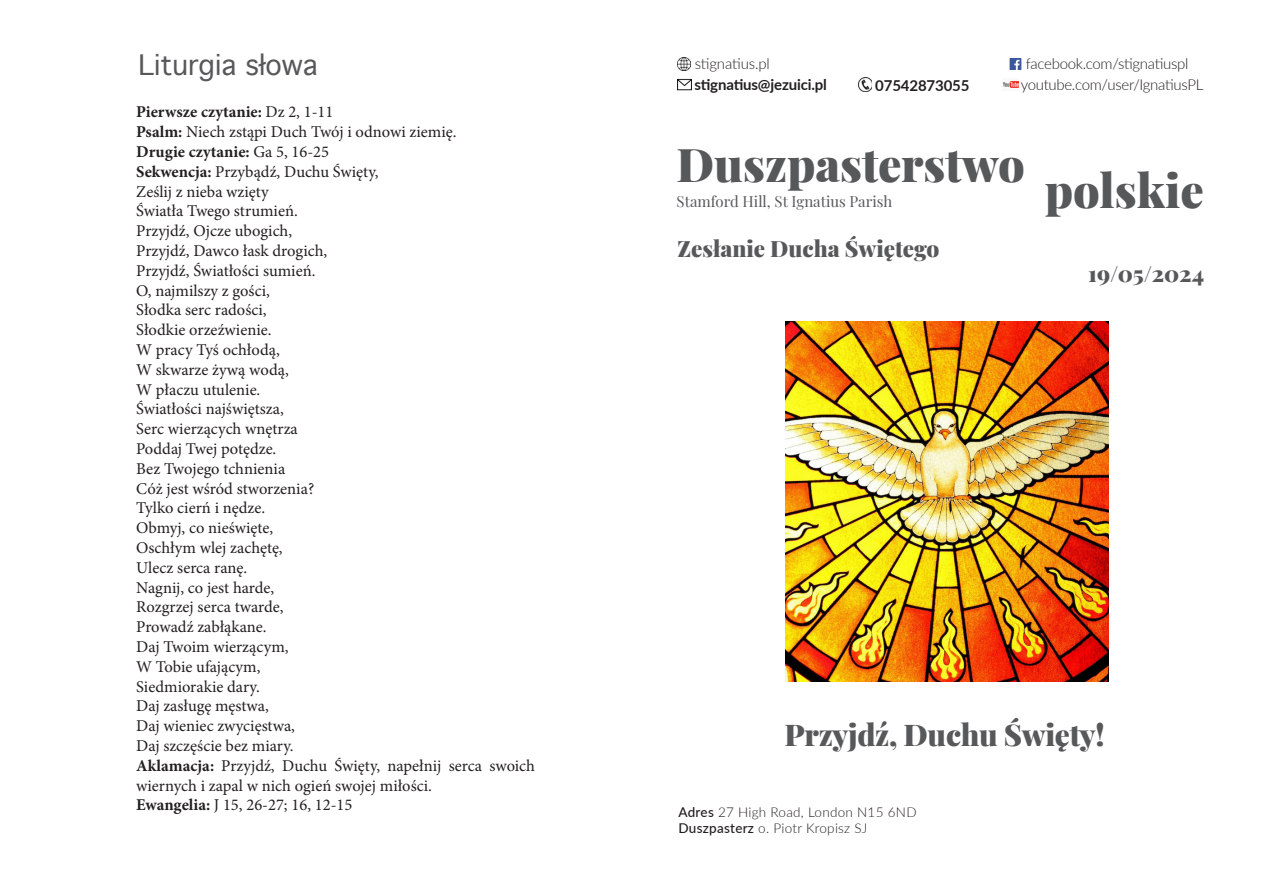
<style>
.page{position:relative;width:1263px;height:893px;background:#fff}
.page>*{position:absolute;margin:0;border:0;box-sizing:border-box;transform-origin:0 0}
.t1{font:900 46.5px "Playfair Display";color:#57585a}
.t2{font:900 30px "Playfair Display";letter-spacing:-.01em;color:#57585a}
.t3{font:27px "Geneva";color:#57585a}
.t4{font:900 22.5px "Playfair Display";color:#57585a}
.akapit{font:16.5px/19.8px "Minion Pro";color:#231f20}
.akapit-2{font:700 16.5px "Minion Pro";color:#231f20}
.t5{font:300 15px "Lato";letter-spacing:-.02em;color:#231f20}
.t6{font:700 15px "Lato";letter-spacing:-.01em;color:#231f20}
.t7{font:15px "Playfair Display";color:#57585a}
.t8{font:300 13.5px "Lato";letter-spacing:.02em;color:#231f20}
.s1{font-weight:400}
.s2{font-weight:700}
.s3{font-weight:500}
</style>
<div class="page">
<img style="left:677px;top:78px;width:14px;height:13px">
<img style="left:1009px;top:59px;width:13px;height:11px">
<img style="left:858px;top:78px;width:14px;height:14px">
<img style="left:677px;top:57px;width:14px;height:14px">
<img style="left:1003px;top:80px;width:16px;height:8px">
<img style="left:786px;top:321px;width:323px;height:361px">
<p class="t3" style="left:138px;top:50px;width:181px">Liturgia słowa</p>
<p class="akapit-2" style="left:136px;top:101px;width:199px">Pierwsze czytanie: <span class="s1">Dz 2, 1-11</span></p>
<p class="akapit" style="left:136px;top:122px;width:322px"><span class="s2">Psalm:</span> Niech zstąpi Duch Twój i odnowi ziemię.</p>
<p class="akapit-2" style="left:136px;top:140px;width:194px">Drugie czytanie: <span class="s1">Ga 5, 16-25</span></p>
<p class="akapit" style="left:136px;top:162px;width:244px"><span class="s2">Sekwencja:</span> Przybądź, Duchu Święty,</p>
<p class="akapit" style="left:136px;top:182px;width:134px">Ześlij z nieba wzięty</p>
<p class="akapit" style="left:136px;top:201px;width:163px">Światła Twego strumień.</p>
<p class="akapit" style="left:136px;top:221px;width:157px">Przyjdź, Ojcze ubogich,</p>
<p class="akapit" style="left:136px;top:241px;width:193px">Przyjdź, Dawco łask drogich,</p>
<p class="akapit" style="left:136px;top:261px;width:181px">Przyjdź, Światłości sumień.</p>
<p class="akapit" style="left:136px;top:281px;width:135px">O, najmilszy z gości,</p>
<p class="akapit" style="left:136px;top:300px;width:132px">Słodka serc radości,</p>
<p class="akapit" style="left:136px;top:320px;width:137px">Słodkie orzeźwienie.</p>
<p class="akapit" style="left:136px;top:340px;width:145px">W pracy Tyś ochłodą,</p>
<p class="akapit" style="left:136px;top:360px;width:154px">W skwarze żywą wodą,</p>
<p class="akapit" style="left:136px;top:380px;width:126px">W płaczu utulenie.</p>
<p class="akapit" style="left:136px;top:399px;width:149px">Światłości najświętsza,</p>
<p class="akapit" style="left:136px;top:419px;width:163px">Serc wierzących wnętrza</p>
<p class="akapit" style="left:136px;top:439px;width:142px">Poddaj Twej potędze.</p>
<p class="akapit" style="left:136px;top:459px;width:151px">Bez Twojego tchnienia</p>
<p class="akapit" style="left:136px;top:479px;width:180px">Cóż jest wśród stworzenia?</p>
<p class="akapit" style="left:136px;top:498px;width:131px">Tylko cierń i nędze.</p>
<p class="akapit" style="left:136px;top:518px;width:138px">Obmyj, co nieświęte,</p>
<p class="akapit" style="left:136px;top:538px;width:148px">Oschłym wlej zachętę,</p>
<p class="akapit" style="left:136px;top:558px;width:112px">Ulecz serca ranę.</p>
<p class="akapit" style="left:136px;top:578px;width:140px">Nagnij, co jest harde,</p>
<p class="akapit" style="left:136px;top:597px;width:149px">Rozgrzej serca twarde,</p>
<p class="akapit" style="left:136px;top:617px;width:132px">Prowadź zabłąkane.</p>
<p class="akapit" style="left:136px;top:637px;width:154px">Daj Twoim wierzącym,</p>
<p class="akapit" style="left:136px;top:657px;width:126px">W Tobie ufającym,</p>
<p class="akapit" style="left:136px;top:677px;width:125px">Siedmiorakie dary.</p>
<p class="akapit" style="left:136px;top:696px;width:134px">Daj zasługę męstwa,</p>
<p class="akapit" style="left:136px;top:716px;width:160px">Daj wieniec zwycięstwa,</p>
<p class="akapit" style="left:136px;top:736px;width:159px">Daj szczęście bez miary.</p>
<p class="akapit" style="left:136px;top:756px;width:400px"><span class="s2">Aklamacja:</span> Przyjdź, Duchu Święty, napełnij serca swoich wiernych i zapal w nich ogień swojej miłości.</p>
<p class="akapit" style="left:136px;top:795px;width:218px"><span class="s2">Ewangelia:</span> J 15, 26-27; 16, 12-15</p>
<p class="t5" style="left:695px;top:53px;width:77px">stignatius.pl</p>
<p class="t6" style="left:694px;top:73px;width:134px">stignatius@jezuici.pl</p>
<p class="t6" style="left:875px;top:75px;width:96px">07542873055</p>
<p class="t5" style="left:1026px;top:54px;width:164px">facebook.com/stignatiuspl</p>
<p class="t5" style="left:1021px;top:74px;width:184px">youtube.com/user/IgnatiusPL</p>
<p class="t1" style="left:677px;top:128px;width:350px">Duszpasterstwo</p>
<p class="t7" style="left:677px;top:189px;width:217px">Stamford Hill, St Ignatius Parish</p>
<p class="t4" style="left:677px;top:231px;width:263px">Zesłanie Ducha Świętego</p>
<p class="t1" style="left:1045px;top:154px;width:161px">polskie</p>
<p class="t4" style="left:1088px;top:255px;width:117px">19/05/2024</p>
<p class="t2" style="left:784px;top:710px;width:322px">Przyjdź, Duchu Święty!</p>
<p class="t8" style="left:678px;top:802px;width:240px"><span class="s3">Adres</span> 27 High Road, London N15 6ND</p>
<p class="t8" style="left:678px;top:819px;width:191px"><span class="s3">Duszpasterz</span> o. Piotr Kropisz SJ</p>
</div>
